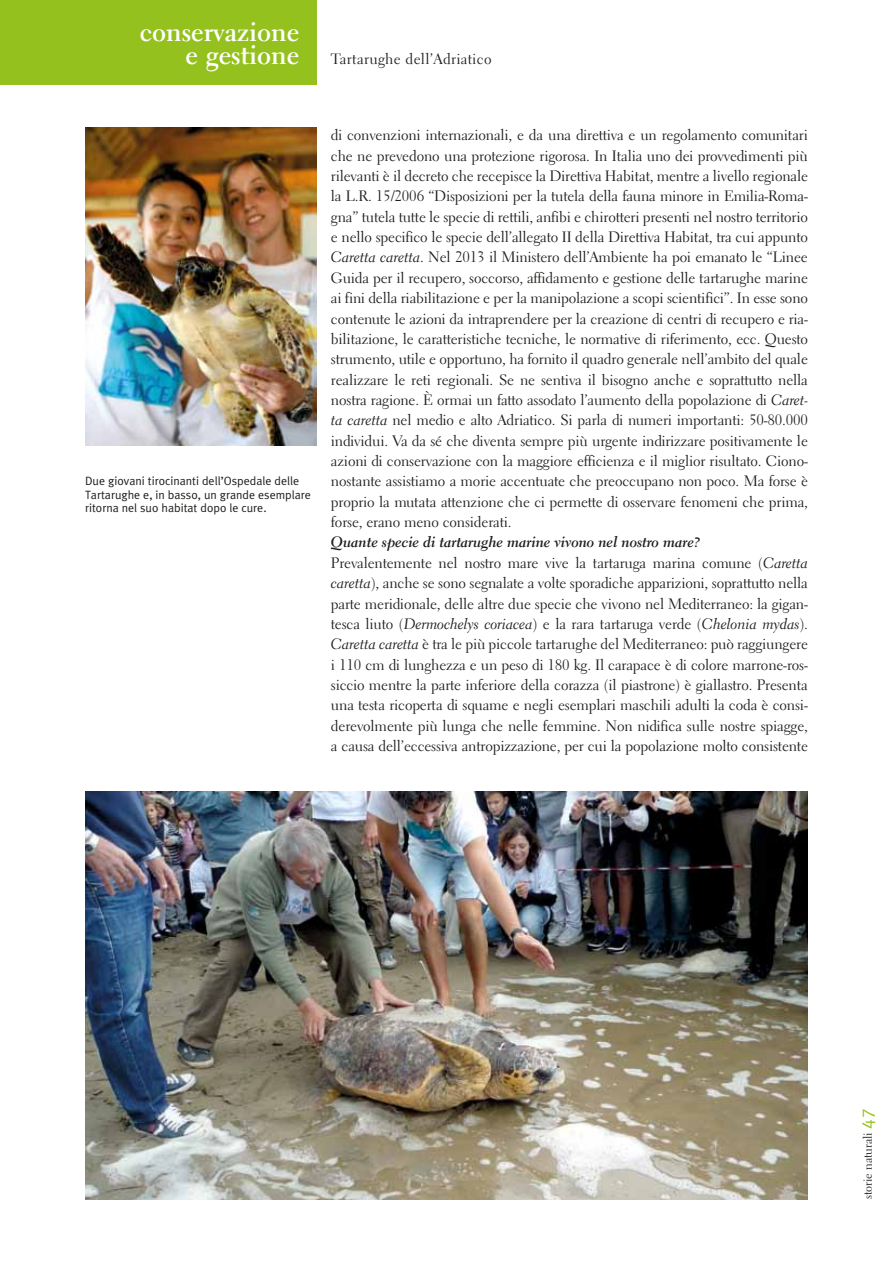
<style>
.page{position:relative;width:893px;height:1263px;background:#fff}
.page>*{position:absolute;margin:0;border:0;box-sizing:border-box;transform-origin:0 0}
.t1{font:700 27px "Electra LH";color:#fff}
.t2{font:15px/20.4px "Electra LH";letter-spacing:-.01em;color:#1d1d1b;text-align:justify}
.t3{font:15px "Electra LH Bold Cursive";letter-spacing:-.01em;color:#1d1d1b}
.t4{font:15px "Electra LH";letter-spacing:.02em;color:#1d1d1b}
.t5{font:12px/13.5px "Meta Plus Normal";color:#1d1d1b}
.t6{font:12px "Electra LH";letter-spacing:-.005em;color:#1d1d1b}
.s1{font-weight:700;font-size:27px;color:#fff}
.s2{font-family:"Electra LH Cursive"}
.s3{font-family:"Meta";font-size:18px;color:#95c11f}
</style>
<div class="page">
<div style="left:0;top:0;width:316px;height:85px;background:#95c11f"></div>
<img style="left:85px;top:127px;width:231px;height:319px">
<img style="left:85px;top:792px;width:723px;height:407px">
<h1 class="t1" style="left:140px;top:15px;width:161px">conservazione</h1>
<p class="t4" style="left:186px;top:49px;width:307px"><span class="s1">e gestione</span> Tartarughe dell’Adriatico</p>
<p class="t5" style="left:85px;top:474px;width:227px">Due giovani tirocinanti dell’Ospedale delle<br>Tartarughe e, in basso, un grande esemplare ritorna nel suo habitat dopo le cure.</p>
<p class="t2" style="left:331px;top:125px;width:479px">di convenzioni internazionali, e da una direttiva e un regolamento comunitari che ne prevedono una protezione rigorosa. In Italia uno dei provvedimenti più rilevanti è il decreto che recepisce la Direttiva Habitat, mentre a livello regionale la L.R. 15/2006 “Disposizioni per la tutela della fauna minore in Emilia-Roma&shy;gna” tutela tutte le specie di rettili, anfibi e chirotteri presenti nel nostro territorio e nello specifico le specie dell’allegato II della Direttiva Habitat, tra cui appunto <span class="s2">Caretta caretta</span>. Nel 2013 il Ministero dell’Ambiente ha poi emanato le “Linee Guida per il recupero, soccorso, affidamento e gestione delle tartarughe marine ai fini della riabilitazione e per la manipolazione a scopi scientifici”. In esse sono contenute le azioni da intraprendere per la creazione di centri di recupero e ria&shy;bilitazione, le caratteristiche tecniche, le normative di riferimento, ecc. Questo strumento, utile e opportuno, ha fornito il quadro generale nell’ambito del quale realizzare le reti regionali. Se ne sentiva il bisogno anche e soprattutto nella nostra ragione. È ormai un fatto assodato l’aumento della popolazione di <span class="s2">Caret&shy;ta caretta</span> nel medio e alto Adriatico. Si parla di numeri importanti: 50-80.000 individui. Va da sé che diventa sempre più urgente indirizzare positivamente le azioni di conservazione con la maggiore efficienza e il miglior risultato. Ciono&shy;nostante assistiamo a morie accentuate che preoccupano non poco. Ma forse è proprio la mutata attenzione che ci permette di osservare fenomeni che prima, forse, erano meno considerati.</p>
<p class="t3" style="left:331px;top:533px;width:371px">Quante specie di tartarughe marine vivono nel nostro mare?</p>
<p class="t2" style="left:331px;top:552px;width:478px">Prevalentemente nel nostro mare vive la tartaruga marina comune (<span class="s2">Caretta caretta</span>), anche se sono segnalate a volte sporadiche apparizioni, soprattutto nella parte meridionale, delle altre due specie che vivono nel Mediterraneo: la gigan&shy;tesca liuto (<span class="s2">Dermochelys coriacea</span>) e la rara tartaruga verde (<span class="s2">Chelonia mydas</span>).<br><span class="s2">Caretta caretta</span> è tra le più piccole tartarughe del Mediterraneo: può raggiungere i 110 cm di lunghezza e un peso di 180 kg. Il carapace è di colore marrone-ros&shy;siccio mentre la parte inferiore della corazza (il piastrone) è giallastro. Presenta una testa ricoperta di squame e negli esemplari maschili adulti la coda è consi&shy;derevolmente più lunga che nelle femmine. Non nidifica sulle nostre spiagge, a causa dell’eccessiva antropizzazione, per cui la popolazione molto consistente</p>
<p class="t6" style="left:860px;top:1199px;width:92px;rotate:-90deg">storie naturali <span class="s3">47</span></p>
</div>
